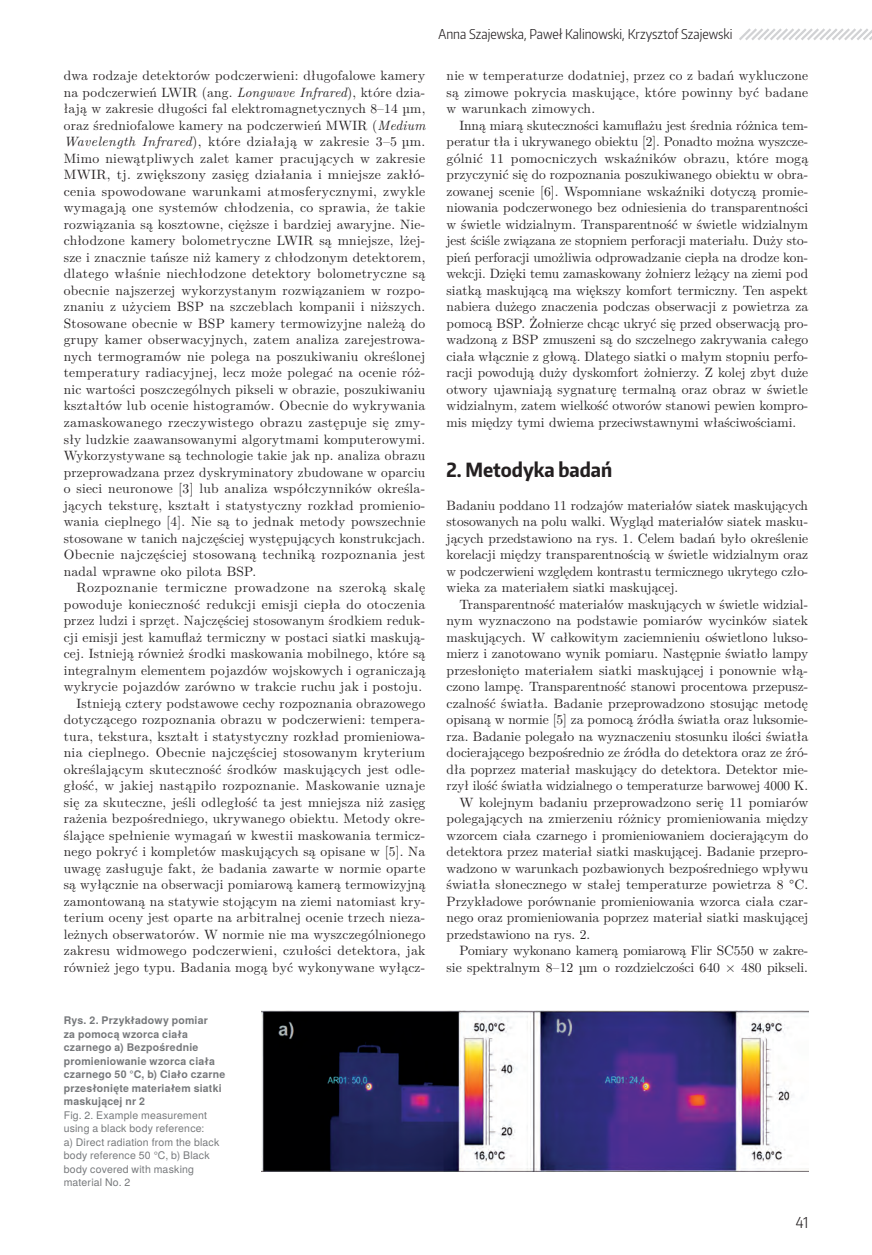
<style>
.page{position:relative;width:872px;height:1255px;background:#fff}
.page>*{position:absolute;margin:0;border:0;box-sizing:border-box;transform-origin:0 0}
.t1{font:700 19.5px "Encode Sans Condensed";color:#231f20}
.t2{font:300 15px "Encode Sans Condensed";color:#231f20}
.t3{font:13.5px/16.5px "LM Roman 10";letter-spacing:.005em;color:#231f20;text-align:justify}
.t4{font:300 13.5px "Encode Sans Condensed";color:#231f20}
.t5{font:700 10.5px/13.5px "Te X Gyre Heros";letter-spacing:.02em;color:#76787b}
.t6{font:10.5px/13.5px "Te X Gyre Heros";letter-spacing:.015em;color:#76787b}
.s1{font-style:italic}
</style>
<div class="page">
<img style="left:261px;top:1010px;width:547px;height:161px">
<svg style="left:739px;top:28px;width:133px;height:12px"></svg>
<p class="t3" style="left:64px;top:66px;width:363px">dwa rodzaje detektorów podczerwieni: długofalowe kamery na podczerwień LWIR (ang. <span class="s1">Longwave Infrared</span>), które dzia&shy;łają w zakresie długości fal elektromagnetycznych 8–14 µm, oraz średniofalowe kamery na podczerwień MWIR (<span class="s1">Medium Wavelength Infrared</span>), które działają w zakresie 3–5 µm.<br>Mimo niewątpliwych zalet kamer pracujących w zakresie MWIR, tj. zwiększony zasięg działania i mniejsze zakłó&shy;cenia spowodowane warunkami atmosferycznymi, zwykle wymagają one systemów chłodzenia, co sprawia, że takie rozwiązania są kosztowne, cięższe i bardziej awaryjne. Nie&shy;chłodzone kamery bolometryczne LWIR są mniejsze, lżej&shy;sze i znacznie tańsze niż kamery z chłodzonym detektorem, dlatego właśnie niechłodzone detektory bolometryczne są obecnie najszerzej wykorzystanym rozwiązaniem w rozpo&shy;znaniu z użyciem BSP na szczeblach kompanii i niższych.<br>Stosowane obecnie w BSP kamery termowizyjne należą do grupy kamer obserwacyjnych, zatem analiza zarejestrowa&shy;nych termogramów nie polega na poszukiwaniu określonej temperatury radiacyjnej, lecz może polegać na ocenie róż&shy;nic wartości poszczególnych pikseli w obrazie, poszukiwaniu kształtów lub ocenie histogramów. Obecnie do wykrywania zamaskowanego rzeczywistego obrazu zastępuje się zmy&shy;sły ludzkie zaawansowanymi algorytmami komputerowymi.<br>Wykorzystywane są technologie takie jak np. analiza obrazu przeprowadzana przez dyskryminatory zbudowane w oparciu o sieci neuronowe [3] lub analiza współczynników określa&shy;jących teksturę, kształt i statystyczny rozkład promienio&shy;wania cieplnego [4]. Nie są to jednak metody powszechnie stosowane w tanich najczęściej występujących konstrukcjach.<br>Obecnie najczęściej stosowaną techniką rozpoznania jest nadal wprawne oko pilota BSP.</p>
<p class="t3" style="left:64px;top:578px;width:363px;text-align:right">Rozpoznanie termiczne prowadzone na szeroką skalę powoduje konieczność redukcji emisji ciepła do otoczenia przez ludzi i sprzęt. Najczęściej stosowanym środkiem reduk&shy;cji emisji jest kamuflaż termiczny w postaci siatki maskują&shy;cej. Istnieją również środki maskowania mobilnego, które są integralnym elementem pojazdów wojskowych i ograniczają wykrycie pojazdów zarówno w trakcie ruchu jak i postoju.<br>Istnieją cztery podstawowe cechy rozpoznania obrazowego dotyczącego rozpoznania obrazu w podczerwieni: tempera&shy;tura, tekstura, kształt i statystyczny rozkład promieniowa&shy;nia cieplnego. Obecnie najczęściej stosowanym kryterium określającym skuteczność środków maskujących jest odle&shy;głość, w jakiej nastąpiło rozpoznanie. Maskowanie uznaje się za skuteczne, jeśli odległość ta jest mniejsza niż zasięg rażenia bezpośredniego, ukrywanego obiektu. Metody okre&shy;ślające spełnienie wymagań w kwestii maskowania termicz&shy;nego pokryć i kompletów maskujących są opisane w [5]. Na uwagę zasługuje fakt, że badania zawarte w normie oparte są wyłącznie na obserwacji pomiarową kamerą termowizyjną zamontowaną na statywie stojącym na ziemi natomiast kry&shy;terium oceny jest oparte na arbitralnej ocenie trzech nieza&shy;leżnych obserwatorów. W normie nie ma wyszczególnionego zakresu widmowego podczerwieni, czułości detektora, jak również jego typu. Badania mogą być wykonywane wyłącz-</p>
<p class="t4" style="left:438px;top:25px;width:295px">Anna Szajewska, Paweł Kalinowski, Krzysztof Szajewski</p>
<p class="t3" style="left:446px;top:66px;width:363px">nie w temperaturze dodatniej, przez co z badań wykluczone są zimowe pokrycia maskujące, które powinny być badane w warunkach zimowych.</p>
<p class="t3" style="left:446px;top:116px;width:363px;text-indent:13px">Inną miarą skuteczności kamuflażu jest średnia różnica tem&shy;peratur tła i ukrywanego obiektu [2]. Ponadto można wyszcze&shy;gólnić 11 pomocniczych wskaźników obrazu, które mogą przyczynić się do rozpoznania poszukiwanego obiektu w obra&shy;zowanej scenie [6]. Wspomniane wskaźniki dotyczą promie&shy;niowania podczerwonego bez odniesienia do transparentności w świetle widzialnym. Transparentność w świetle widzialnym jest ściśle związana ze stopniem perforacji materiału. Duży sto&shy;pień perforacji umożliwia odprowadzanie ciepła na drodze kon&shy;wekcji. Dzięki temu zamaskowany żołnierz leżący na ziemi pod siatką maskującą ma większy komfort termiczny. Ten aspekt nabiera dużego znaczenia podczas obserwacji z powietrza za pomocą BSP. Żołnierze chcąc ukryć się przed obserwacją pro&shy;wadzoną z BSP zmuszeni są do szczelnego zakrywania całego ciała włącznie z głową. Dlatego siatki o małym stopniu perfo&shy;racji powodują duży dyskomfort żołnierzy. Z kolej zbyt duże otwory ujawniają sygnaturę termalną oraz obraz w świetle widzialnym, zatem wielkość otworów stanowi pewien kompro&shy;mis między tymi dwiema przeciwstawnymi właściwościami.</p>
<h1 class="t1" style="left:446px;top:456px;width:167px">2. Metodyka badań</h1>
<p class="t3" style="left:446px;top:495px;width:363px">Badaniu poddano 11 rodzajów materiałów siatek maskujących stosowanych na polu walki. Wygląd materiałów siatek masku&shy;jących przedstawiono na rys. 1. Celem badań było określenie korelacji między transparentnością w świetle widzialnym oraz w podczerwieni względem kontrastu termicznego ukrytego czło&shy;wieka za materiałem siatki maskującej.</p>
<p class="t3" style="left:459px;top:594px;width:350px">Transparentność materiałów maskujących w świetle widzial-</p>
<p class="t3" style="left:446px;top:611px;width:363px">nym wyznaczono na podstawie pomiarów wycinków siatek</p>
<p class="t3" style="left:446px;top:627px;width:363px">maskujących. W całkowitym zaciemnieniu oświetlono lukso-</p>
<p class="t3" style="left:446px;top:644px;width:363px">mierz i zanotowano wynik pomiaru. Następnie światło lampy</p>
<p class="t3" style="left:446px;top:660px;width:363px">przesłonięto materiałem siatki maskującej i ponownie włą-</p>
<p class="t3" style="left:446px;top:677px;width:363px">czono lampę. Transparentność stanowi procentowa przepusz-</p>
<p class="t3" style="left:446px;top:693px;width:363px">czalność światła. Badanie przeprowadzono stosując metodę</p>
<p class="t3" style="left:446px;top:710px;width:363px">opisaną w normie [5] za pomocą źródła światła oraz luksomie-</p>
<p class="t3" style="left:446px;top:726px;width:363px">rza. Badanie polegało na wyznaczeniu stosunku ilości światła</p>
<p class="t3" style="left:446px;top:743px;width:363px">docierającego bezpośrednio ze źródła do detektora oraz ze źró-</p>
<p class="t3" style="left:446px;top:759px;width:363px">dła poprzez materiał maskujący do detektora. Detektor mie-</p>
<p class="t3" style="left:446px;top:776px;width:363px">rzył ilość światła widzialnego o temperaturze barwowej 4000 K.</p>
<p class="t3" style="left:459px;top:792px;width:350px">W kolejnym badaniu przeprowadzono serię 11 pomiarów</p>
<p class="t3" style="left:446px;top:809px;width:363px">polegających na zmierzeniu różnicy promieniowania między</p>
<p class="t3" style="left:446px;top:825px;width:363px">wzorcem ciała czarnego i promieniowaniem docierającym do</p>
<p class="t3" style="left:446px;top:842px;width:363px">detektora przez materiał siatki maskującej. Badanie przepro-</p>
<p class="t3" style="left:446px;top:858px;width:363px">wadzono w warunkach pozbawionych bezpośredniego wpływu</p>
<p class="t3" style="left:446px;top:875px;width:363px">światła słonecznego w stałej temperaturze powietrza 8 °C.</p>
<p class="t3" style="left:446px;top:891px;width:363px">Przykładowe porównanie promieniowania wzorca ciała czar-</p>
<p class="t3" style="left:446px;top:908px;width:363px">nego oraz promieniowania poprzez materiał siatki maskującej</p>
<p class="t3" style="left:446px;top:924px;width:145px">przedstawiono na rys. 2.</p>
<p class="t3" style="left:459px;top:941px;width:350px">Pomiary wykonano kamerą pomiarową Flir SC550 w zakre-</p>
<p class="t3" style="left:446px;top:957px;width:363px">sie spektralnym 8–12 µm o rozdzielczości 640 × 480 pikseli.</p>
<p class="t5" style="left:64px;top:1013px;width:163px">Rys. 2. Przykładowy pomiar<br>za pomocą wzorca ciała czarnego a) Bezpośrednie promieniowanie wzorca ciała czarnego 50 °C, b) Ciało czarne przesłonięte materiałem siatki maskującej nr 2</p>
<p class="t6" style="left:64px;top:1107px;width:157px">Fig. 2. Example measurement using a black body reference:<br>a) Direct radiation from the black body reference 50 °C, b) Black body covered with masking material No. 2</p>
<p class="t2" style="left:795px;top:1212px;width:14px">41</p>
</div>
